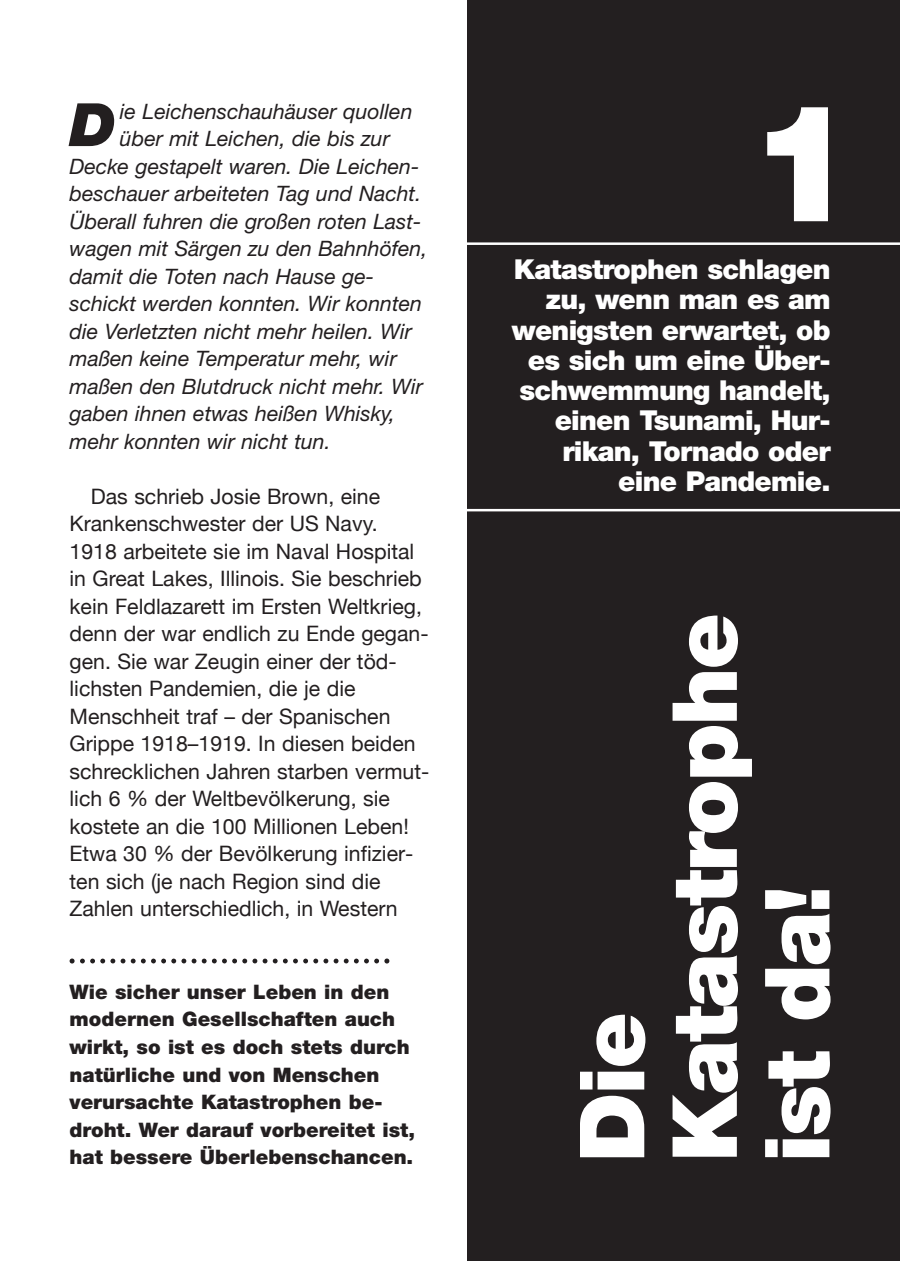
<style>
.page{position:relative;width:900px;height:1261px;background:#fff}
.page>*{position:absolute;margin:0;border:0;box-sizing:border-box;transform-origin:0 0}
.t1{font:900 163.5px "Helvetica Neue";color:#fff}
.t2{font:900 90px/92.5px "Helvetica Neue";letter-spacing:-.025em;color:#fff}
.t3{font:italic 900 59.75px "Helvetica Neue";color:#231f20}
.t4{font:900 27.5px/30.2px "Helvetica Neue";letter-spacing:-.025em;color:#fff;text-align:right}
.t5{font:21.25px/27.5px "Helvetica Neue";color:#231f20}
.t6{font:italic 21.25px "Helvetica Neue";color:#231f20}
.t7{font:900 20px/27.5px "Helvetica Neue";color:#231f20}
</style>
<div class="page">
<div style="left:467px;top:0;width:433px;height:1260px;background:#231f20"></div>
<hr style="left:459px;top:242px;width:441px;height:3px;background:#fff">
<svg style="left:70px;top:958px;width:319px;height:5px"></svg>
<hr style="left:458px;top:509px;width:442px;height:2px;background:#fff">
<h3 class="t3" style="left:70px;top:103px;width:48px">D</h3>
<p class="t6" style="left:120px;top:103px;width:294px">ie Leichenschauhäuser quollen</p>
<p class="t6" style="left:120px;top:131px;width:271px">über mit Leichen, die bis zur</p>
<p class="t6" style="left:70px;top:158px;width:351px">Decke gestapelt waren. Die Leichen-</p>
<p class="t6" style="left:70px;top:186px;width:353px">beschauer arbeiteten Tag und Nacht.</p>
<p class="t6" style="left:70px;top:213px;width:353px">Überall fuhren die großen roten Last-</p>
<p class="t6" style="left:70px;top:241px;width:359px">wagen mit Särgen zu den Bahnhöfen,</p>
<p class="t6" style="left:70px;top:268px;width:306px">damit die Toten nach Hause ge -</p>
<p class="t6" style="left:70px;top:296px;width:354px">schickt werden konnten. Wir konnten</p>
<p class="t6" style="left:70px;top:323px;width:344px">die Verletzten nicht mehr heilen. Wir</p>
<p class="t6" style="left:70px;top:351px;width:329px">maßen keine Temperatur mehr, wir</p>
<p class="t6" style="left:70px;top:378px;width:355px">maßen den Blutdruck nicht mehr. Wir</p>
<p class="t6" style="left:70px;top:406px;width:327px">gaben ihnen etwas heißen Whisky,</p>
<p class="t6" style="left:70px;top:433px;width:262px">mehr konnten wir nicht tun.</p>
<p class="t5" style="left:70px;top:482px;width:361px;text-indent:21px">Das schrieb Josie Brown, eine Krankenschwester der US Navy.<br>1918 arbeitete sie im Naval Hospital in Great Lakes, Illinois. Sie beschrieb kein Feldlazarett im Ersten Weltkrieg, denn der war endlich zu Ende gegan&shy;gen. Sie war Zeugin einer der töd&shy;lichsten Pandemien, die je die Menschheit traf – der Spanischen Grippe 1918–1919. In diesen beiden schrecklichen Jahren starben vermut&shy;lich 6 % der Weltbevölkerung, sie kostete an die 100 Millionen Leben!<br>Etwa 30 % der Bevölkerung infizier&shy;ten sich (je nach Region sind die Zahlen unterschiedlich, in Western</p>
<p class="t7" style="left:70px;top:979px;width:347px">Wie sicher unser Leben in den modernen Gesellschaften auch wirkt, so ist es doch stets durch natürliche und von Menschen verursachte Katastrophen be - droht. Wer darauf vorbereitet ist, hat bessere Überlebenschancen.</p>
<h1 class="t1" style="left:748px;top:104px;width:111px">1</h1>
<p class="t4" style="left:512px;top:256px;width:320px">Katastrophen schlagen zu, wenn man es am wenigsten erwartet, ob es sich um eine Über&shy;schwemmung handelt, einen Tsunami, Hur&shy;rikan, Tornado oder eine Pandemie.</p>
<h2 class="t2" style="left:573px;top:1162px;width:551px;rotate:-90deg">Die<br>Katastrophe ist da!</h2>
</div>
